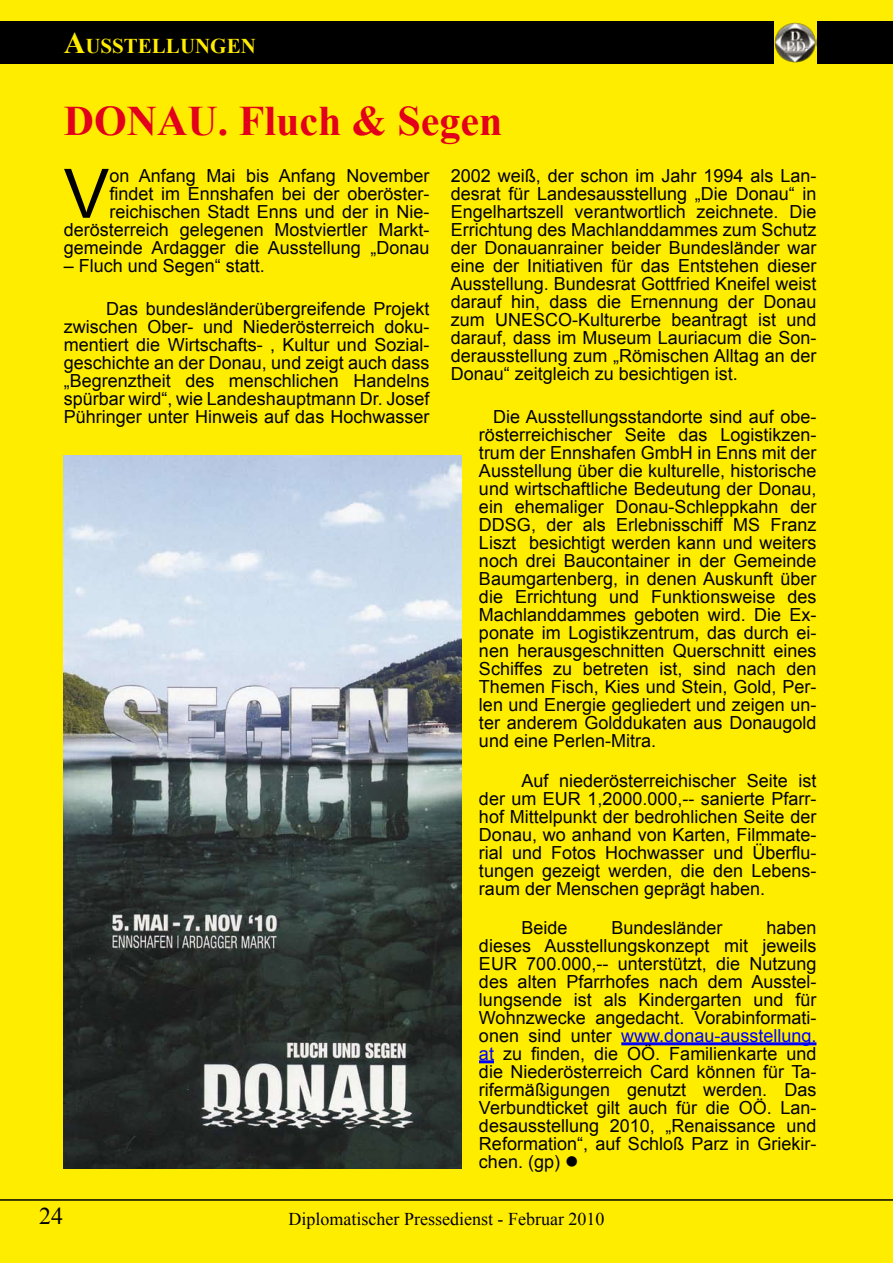
<style>
.page{position:relative;width:893px;height:1263px;background:#ffed00}
.page>*{position:absolute;margin:0;border:0;box-sizing:border-box;transform-origin:0 0}
.t1{font:68.25px "Arial";color:#000}
.t2{font:700 42px "Times New Roman";color:#e2001a}
.t3{font:24px "Times New Roman";color:#000}
.t4{font:700 21px "Times New Roman";color:#ffed00}
.t5{font:18px/18px "Arial";color:#000;text-align:justify}
.t6{font:18px "Times New Roman";color:#000}
.s1{font-size:30px}
.s2{color:#00f}
</style>
<div class="page">
<div style="left:0;top:21px;width:893px;height:43px;background:#000"></div>
<div style="left:774px;top:21px;width:42px;height:43px;background:#ffed00"></div>
<img style="left:774px;top:22px;width:42px;height:41px">
<hr style="left:0;top:1199px;width:893px;height:2px;background:#000">
<hr style="left:621px;top:1042px;width:195px;height:3px;background:#00f">
<hr style="left:479px;top:1060px;width:15px;height:3px;background:#00f">
<img style="left:64px;top:455px;width:398px;height:713px">
<p class="t4" style="left:64px;top:31px;width:194px"><span class="s1">A</span>USSTELLUNGEN</p>
<h2 class="t2" style="left:64px;top:92px;width:440px">DONAU. Fluch &amp; Segen</h2>
<p class="t5" style="left:64px;top:167px;width:367px;text-align:right">on Anfang Mai bis Anfang November findet im Ennshafen bei der oberöster&shy;reichischen Stadt Enns und der in Nie&shy;derösterreich gelegenen Mostviertler Markt&shy;gemeinde Ardagger die Ausstellung „Donau</p>
<p class="t5" style="left:64px;top:257px;width:203px">– Fluch und Segen“ statt.</p>
<p class="t5" style="left:64px;top:300px;width:367px;text-indent:43px">Das bundesländerübergreifende Projekt zwischen Ober- und Niederösterreich doku&shy;mentiert die Wirtschafts- , Kultur und Sozial&shy;geschichte an der Donau, und zeigt auch dass „Begrenztheit des menschlichen Handelns spürbar wird“, wie Landeshauptmann Dr. Josef Pühringer unter Hinweis auf das Hochwasser</p>
<h1 class="t1" style="left:64px;top:149px;width:47px">V</h1>
<p class="t5" style="left:451px;top:167px;width:367px">2002 weiß, der schon im Jahr 1994 als Lan&shy;desrat für Landesausstellung „Die Donau“ in Engelhartszell verantwortlich zeichnete. Die Errichtung des Machlanddammes zum Schutz der Donauanrainer beider Bundesländer war eine der Initiativen für das Entstehen dieser Ausstellung. Bundesrat Gottfried Kneifel weist darauf hin, dass die Ernennung der Donau zum UNESCO-Kulturerbe beantragt ist und darauf, dass im Museum Lauriacum die Son&shy;derausstellung zum „Römischen Alltag an der Donau“ zeitgleich zu besichtigen ist.</p>
<p class="t5" style="left:479px;top:408px;width:339px;text-indent:14px">Die Ausstellungsstandorte sind auf obe&shy;rösterreichischer Seite das Logistikzen&shy;trum der Ennshafen GmbH in Enns mit der Ausstellung über die kulturelle, historische und wirtschaftliche Bedeutung der Donau, ein ehemaliger Donau-Schleppkahn der DDSG, der als Erlebnisschiff MS Franz Liszt besichtigt werden kann und weiters noch drei Baucontainer in der Gemeinde Baumgartenberg, in denen Auskunft über die Errichtung und Funktionsweise des Machlanddammes geboten wird. Die Ex&shy;ponate im Logistikzentrum, das durch ei&shy;nen herausgeschnitten Querschnitt eines Schiffes zu betreten ist, sind nach den Themen Fisch, Kies und Stein, Gold, Per&shy;len und Energie gegliedert und zeigen un&shy;ter anderem Golddukaten aus Donaugold und eine Perlen-Mitra.</p>
<p class="t5" style="left:479px;top:771px;width:339px;text-indent:43px">Auf niederösterreichischer Seite ist der um EUR 1,2000.000,-- sanierte Pfarr&shy;hof Mittelpunkt der bedrohlichen Seite der Donau, wo anhand von Karten, Filmmate&shy;rial und Fotos Hochwasser und Überflu&shy;tungen gezeigt werden, die den Lebens&shy;raum der Menschen geprägt haben.</p>
<p class="t5" style="left:521px;top:919px;width:48px">Beide</p>
<p class="t5" style="left:611px;top:919px;width:113px">Bundesländer</p>
<p class="t5" style="left:479px;top:919px;width:339px;text-indent:287px">haben dieses Ausstellungskonzept mit jeweils EUR 700.000,-- unterstützt, die Nutzung des alten Pfarrhofes nach dem Ausstel&shy;lungsende ist als Kindergarten und für Wohnzwecke angedacht. Vorabinformati&shy;onen sind unter <span class="s2">www.donau-ausstellung. at</span> zu finden, die OÖ. Familienkarte und die Niederösterreich Card können für Ta&shy;rifermäßigungen genutzt werden. Das Verbundticket gilt auch für die OÖ. Lan&shy;desausstellung 2010, „Renaissance und Reformation“, auf Schloß Parz in Griekir&shy;chen. (gp) ●</p>
<h3 class="t3" style="left:39px;top:1200px;width:26px">24</h3>
<p class="t6" style="left:288px;top:1207px;width:317px">Diplomatischer Pressedienst - Februar 2010</p>
</div>
